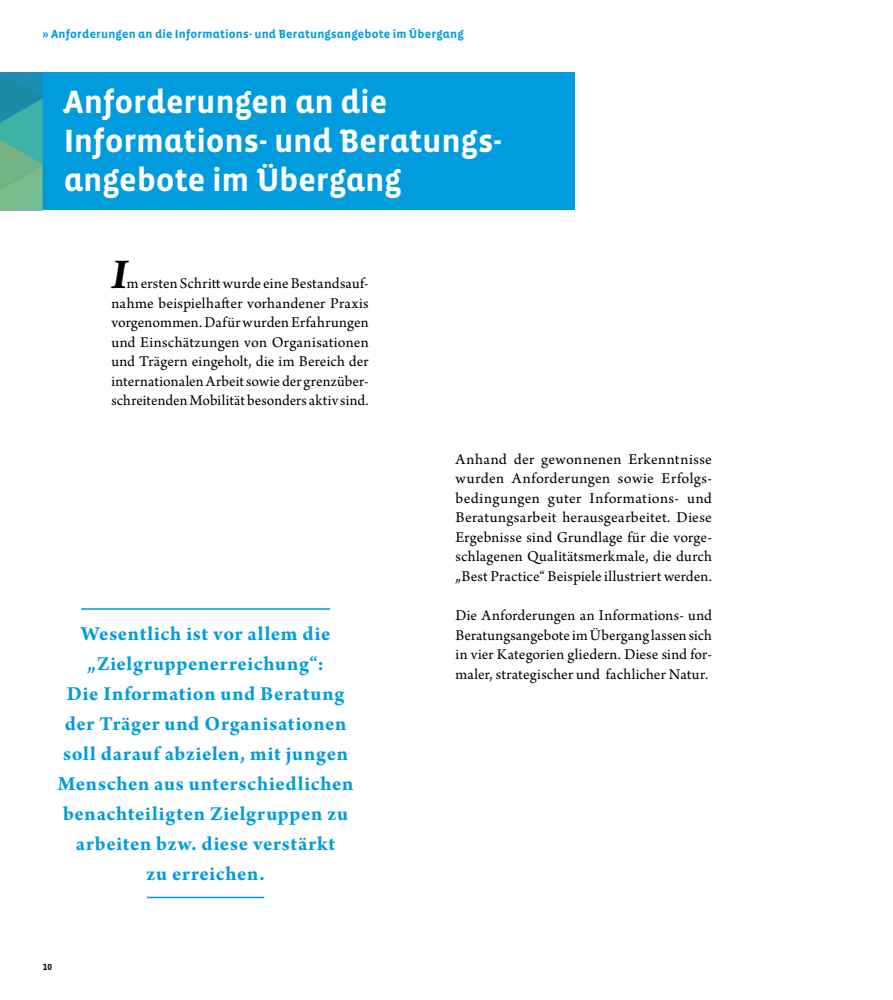
<style>
.page{position:relative;width:893px;height:1000px;background:#fff}
.page>*{position:absolute;margin:0;border:0;box-sizing:border-box;transform-origin:0 0}
.t1{font:italic 700 45px "Arno Pro";color:#000}
.t2{font:700 33px/39px "Vista Sans Alt";letter-spacing:-.005em;color:#fff}
.t3{font:700 21px/30px "Arno Pro";letter-spacing:.03em;color:#009cde;text-align:center}
.t4{font:15.75px/19.5px "Arno Pro";letter-spacing:.005em;color:#000;text-align:justify}
.t5{font:700 12px "Vista Sans Alt";letter-spacing:.015em;color:#009cde}
.t6{font:700 9px "Vista Sans Alt";color:#000}
</style>
<div class="page">
<div style="left:43px;top:72px;width:532px;height:138px;background:#009cde"></div>
<svg style="left:0;top:72px;width:43px;height:138px;background:#4aaa9a"></svg>
<hr style="left:81px;top:608px;width:249px;height:1px;background:#009cde">
<hr style="left:147px;top:896px;width:117px;height:2px;background:#009cde">
<p class="t5" style="left:43px;top:28px;width:423px">» Anforderungen an die Informations- und Beratungsangebote im Übergang</p>
<h2 class="t2" style="left:64px;top:83px;width:438px">Anforderungen an die<br>Informations- und Beratungs&shy;angebote im Übergang</h2>
<h1 class="t1" style="left:111px;top:248px;width:18px">I</h1>
<p class="t4" style="left:111px;top:274px;width:259px;text-indent:16px">m ersten Schritt wurde eine Bestandsauf&shy;nahme beispielhafter vorhandener Praxis vorgenommen. Dafür wurden Erfahrungen und Einschätzungen von Organisationen und Trägern eingeholt, die im Bereich der internationalen Arbeit sowie der grenzüber&shy;schreitenden Mobilität besonders aktiv sind.</p>
<p class="t3" style="left:58px;top:619px;width:297px">Wesentlich ist vor allem die „Zielgruppenerreichung“:<br>Die Information und Beratung der Träger und Organisationen soll darauf abzielen, mit jungen<br>Menschen aus unterschiedlichen benachteiligten Zielgruppen zu arbeiten bzw. diese verstärkt<br>zu erreichen.</p>
<p class="t6" style="left:43px;top:961px;width:11px">10</p>
<p class="t4" style="left:455px;top:450px;width:258px">Anhand der gewonnenen Erkenntnisse wurden Anforderungen sowie Erfolgs&shy;bedingungen guter Informations- und Beratungsarbeit herausgearbeitet. Diese Ergebnisse sind Grundlage für die vorge&shy;schlagenen Qualitätsmerkmale, die durch „Best Practice“ Beispiele illustriert werden.</p>
<p class="t4" style="left:455px;top:606px;width:258px">Die Anforderungen an Informations- und Beratungsangebote im Übergang lassen sich in vier Kategorien gliedern. Diese sind for&shy;maler, strategischer und fachlicher Natur.</p>
</div>
